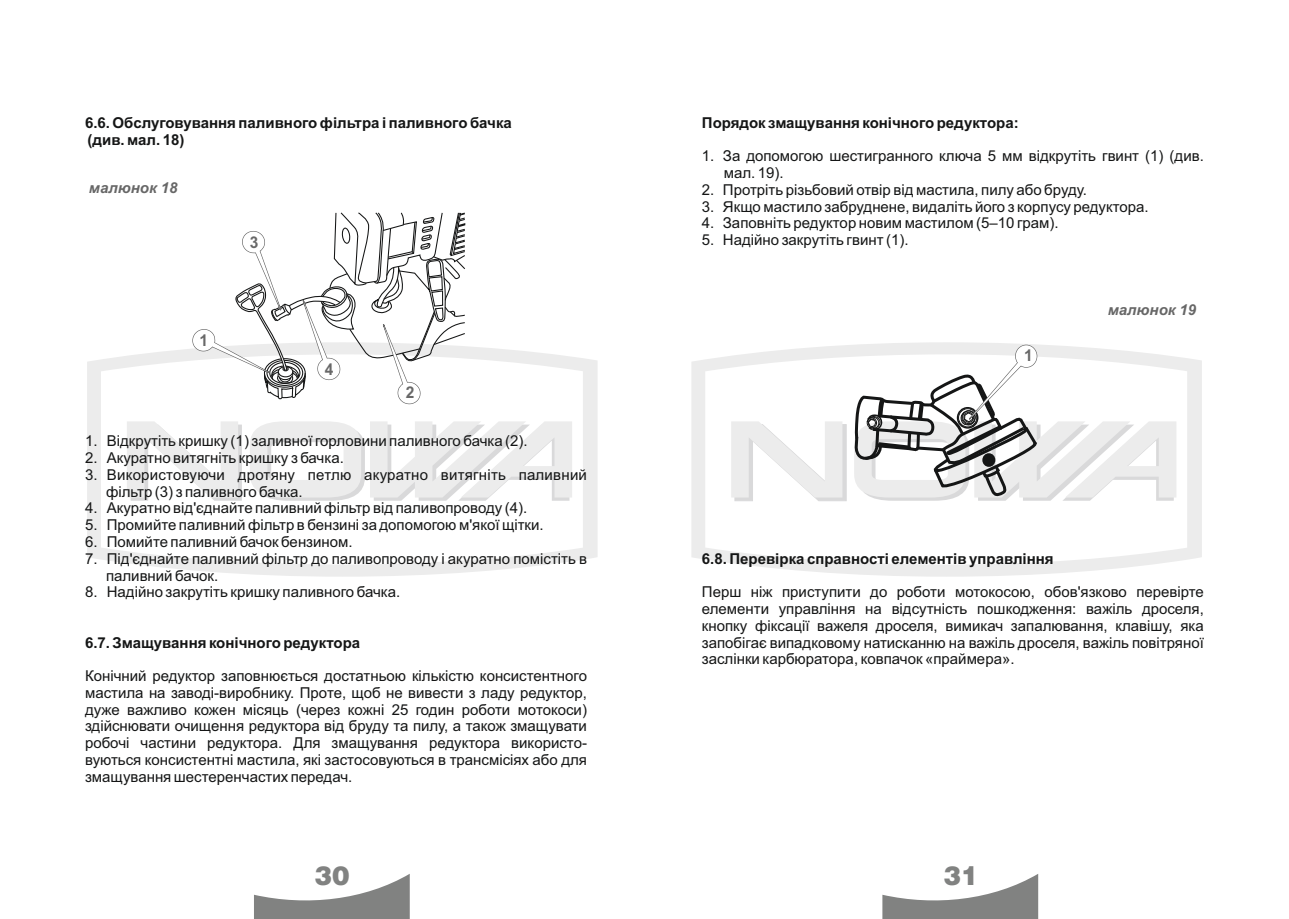
<style>
.page{position:relative;width:1289px;height:919px;background:#fff}
.page>*{position:absolute;margin:0;border:0;box-sizing:border-box;transform-origin:0 0}
.t1{font:900 26.25px "Helios";color:#818281}
.t2{font:700 16.2px "Arial";color:#686868;scale:.96 1}
.t3{font:15px/16.8px "Arial";color:#151616}
.t4{font:700 15px/16.8px "Arial";color:#151616}
.t5{font:italic 700 15px "Arial";color:#676767}
</style>
<div class="page">
<svg style="left:87px;top:356px;width:510px;height:220px"></svg>
<svg style="left:691px;top:342px;width:510px;height:234px"></svg>
<svg style="left:731px;top:421px;width:115px;height:80px"></svg>
<svg style="left:254px;top:874px;width:156px;height:44px"></svg>
<svg style="left:882px;top:874px;width:156px;height:44px"></svg>
<svg style="left:127px;top:212px;width:445px;height:288px"></svg>
<svg style="left:853px;top:344px;width:323px;height:207px"></svg>
<p class="t4" style="left:85px;top:115px;width:428px">6.6. Обслуговування паливного фільтра і паливного бачка (див. мал. 18)</p>
<p class="t5" style="left:89px;top:182px;width:90px">малюнок 18</p>
<p class="t2" style="left:199px;top:334px;width:11px">1</p>
<p class="t2" style="left:250px;top:236px;width:11px">3</p>
<p class="t2" style="left:325px;top:363px;width:11px">4</p>
<p class="t2" style="left:406px;top:386px;width:11px">2</p>
<p class="t3" style="left:85px;top:434px;width:444px">1. Відкрутіть кришку (1) заливної горловини паливного бачка (2).</p>
<p class="t3" style="left:85px;top:451px;width:260px">2. Акуратно витягніть кришку з бачка.</p>
<p class="t3" style="left:106px;top:467px;width:482px;text-indent:-21px">3. Використовуючи дротяну петлю акуратно витягніть паливний фільтр (3) з паливного бачка.</p>
<p class="t3" style="left:85px;top:501px;width:444px">4. Акуратно від'єднайте паливний фільтр від паливопроводу (4).</p>
<p class="t3" style="left:85px;top:518px;width:460px">5. Промийте паливний фільтр в бензині за допомогою м'якої щітки.</p>
<p class="t3" style="left:85px;top:534px;width:269px">6. Помийте паливний бачок бензином.</p>
<p class="t3" style="left:106px;top:551px;width:482px;text-indent:-21px">7. Під'єднайте паливний фільтр до паливопроводу і акуратно помістіть в паливний бачок.</p>
<p class="t3" style="left:85px;top:585px;width:317px">8. Надійно закрутіть кришку паливного бачка.</p>
<p class="t4" style="left:85px;top:635px;width:277px">6.7. Змащування конічного редуктора</p>
<p class="t3" style="left:85px;top:668px;width:503px;text-align:justify">Конічний редуктор заповнюється достатньою кількістю консистентного мастила на заводі-виробнику. Проте, щоб не вивести з ладу редуктор, дуже важливо кожен місяць (через кожні 25 годин роботи мотокоси) здійснювати очищення редуктора від бруду та пилу, а також змащувати робочі частини редуктора. Для змащування редуктора використо&shy;вуються консистентні мастила, які застосовуються в трансмісіях або для змащування шестеренчастих передач.</p>
<p class="t4" style="left:702px;top:115px;width:318px">Порядок змащування конічного редуктора:</p>
<p class="t3" style="left:723px;top:149px;width:481px;text-indent:-22px">1. За допомогою шестигранного ключа 5 мм відкрутіть гвинт (1) (див. мал. 19).</p>
<p class="t3" style="left:702px;top:182px;width:386px">2. Протріть різьбовий отвір від мастила, пилу або бруду.</p>
<p class="t3" style="left:702px;top:199px;width:448px">3. Якщо мастило забруднене, видаліть його з корпусу редуктора.</p>
<p class="t3" style="left:702px;top:216px;width:358px">4. Заповніть редуктор новим мастилом (5–10 грам).</p>
<p class="t3" style="left:702px;top:233px;width:208px">5. Надійно закрутіть гвинт (1).</p>
<p class="t2" style="left:1023px;top:349px;width:11px">1</p>
<p class="t5" style="left:1107px;top:304px;width:90px">малюнок 19</p>
<p class="t4" style="left:702px;top:551px;width:353px">6.8. Перевірка справності елементів управління</p>
<p class="t3" style="left:702px;top:585px;width:503px;text-align:justify">Перш ніж приступити до роботи мотокосою, обов'язково перевірте елементи управління на відсутність пошкодження: важіль дроселя, кнопку фіксації важеля дроселя, вимикач запалювання, клавішу, яка запобігає випадковому натисканню на важіль дроселя, важіль повітряної заслінки карбюратора, ковпачок «праймера».</p>
<h1 class="t1" style="left:314px;top:863px;width:37px">30</h1>
<h1 class="t1" style="left:943px;top:863px;width:37px">31</h1>
</div>
